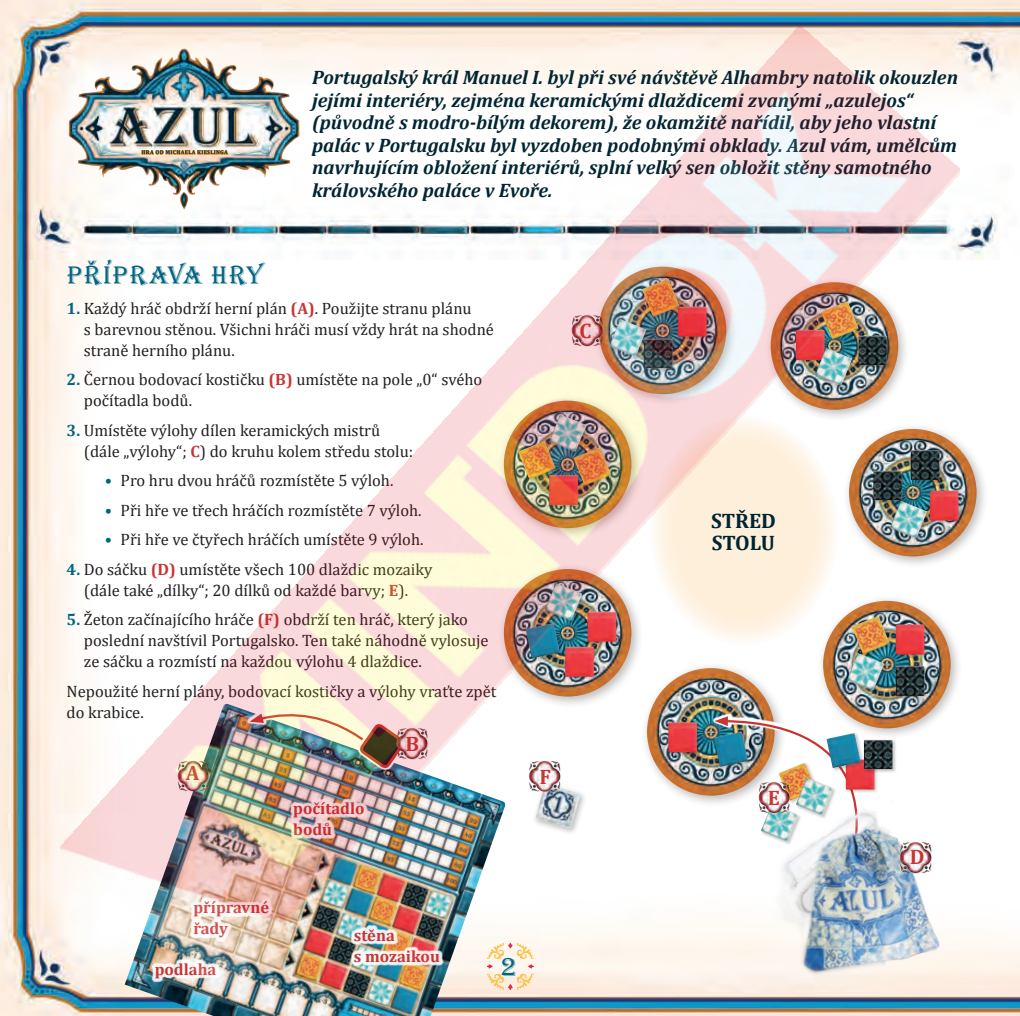
<style>
.page{position:relative;width:1020px;height:1016px;background:#fff}
.page>*{position:absolute;margin:0;border:0;box-sizing:border-box;transform-origin:0 0}
.t1{font:30.9px "Algerian cz";color:#006582}
.t2{font:30px "Algerian cz";color:#006582}
.t3{font:700 21px/22.5px "Cambria";letter-spacing:-.005em;color:#002532}
.t4{font:700 21px "Cambria";color:#c73535}
.t5{font:italic 700 19.5px/22.5px "Cambria";color:#002532}
.t6{font:16.5px/21px "Cambria";color:#231f20}
.t7{font:700 16.5px/21px "Cambria";color:#c73535}
.t8{font:700 5.55px "Cambria";letter-spacing:.06em;color:#012631}
.s1{font-weight:700;color:#006582}
.s2{font-weight:700;color:#c73535}
</style>
<div class="page">
<img style="left:0;top:0;width:1020px;height:1016px">
<div style="left:843px;top:423px;width:146px;height:146px;background:#231f20;opacity:.3"></div>
<img style="left:849px;top:429px;width:128px;height:127px;border-radius:64px">
<div style="left:817px;top:595px;width:146px;height:146px;background:#fff"></div>
<img style="left:125px;top:991px;width:381px;height:25px">
<img style="left:745px;top:991px;width:215px;height:17px">
<div style="left:929px;top:490px;width:34px;height:35px;background:#231f20;opacity:.24"></div>
<img style="left:44px;top:43px;width:16px;height:171px">
<img style="left:60px;top:25px;width:900px;height:966px">
<p class="t8" style="left:142px;top:149px;width:88px">HRA OD MICHAELA KIESLINGA</p>
<p class="t5" style="left:312px;top:66px;width:647px">Portugalský král Manuel I. byl při své návštěvě Alhambry natolik okouzlen jejími interiéry, zejména keramickými dlaždicemi zvanými „azulejos“ (původně s modro-bílým dekorem), že okamžitě nařídil, aby jeho vlastní palác v Portugalsku byl vyzdoben podobnými obklady. Azul vám, umělcům navrhujícím obložení interiérů, splní velký sen obložit stěny samotného královského paláce v Evoře.</p>
<h2 class="t2" style="left:67px;top:259px;width:199px">PŘÍPRAVA HRY</h2>
<p class="t6" style="left:84px;top:297px;width:412px;text-indent:-17px"><span class="s1">1.</span> Každý hráč obdrží herní plán <span class="s2">(A)</span>. Použijte stranu plánu<br>s barevnou stěnou. Všichni hráči musí vždy hrát na shodné straně herního plánu.</p>
<p class="t6" style="left:84px;top:369px;width:400px;text-indent:-17px"><span class="s1">2.</span> Černou bodovací kostičku <span class="s2">(B)</span> umístěte na pole „0“ svého počítadla bodů.</p>
<p class="t6" style="left:84px;top:419px;width:331px;text-indent:-17px"><span class="s1">3.</span> Umístěte výlohy dílen keramických mistrů (dále „výlohy“; <span class="s2">C</span>) do kruhu kolem středu stolu:</p>
<p class="t6" style="left:105px;top:470px;width:290px"><span class="s1">•</span> Pro hru dvou hráčů rozmístěte 5 výloh.</p>
<p class="t6" style="left:105px;top:499px;width:318px"><span class="s1">•</span> Při hře ve třech hráčích rozmístěte 7 výloh.</p>
<p class="t6" style="left:105px;top:529px;width:320px"><span class="s1">•</span> Při hře ve čtyřech hráčích umístěte 9 výloh.</p>
<p class="t6" style="left:67px;top:558px;width:367px;text-align:center"><span class="s1">4.</span> Do sáčku <span class="s2">(D)</span> umístěte všech 100 dlaždic mozaiky (dále také „dílky“; 20 dílků od každé barvy; <span class="s2">E</span>).</p>
<p class="t6" style="left:84px;top:609px;width:406px;text-indent:-17px"><span class="s1">5.</span> Žeton začínajícího hráče <span class="s2">(F)</span> obdrží ten hráč, který jako poslední navštívil Portugalsko. Ten také náhodně vylosuje ze sáčku a rozmístí na každou výlohu 4 dlaždice.</p>
<p class="t6" style="left:67px;top:680px;width:431px">Nepoužité herní plány, bodovací kostičky a výlohy vraťte zpět do krabice.</p>
<p class="t4" style="left:405px;top:729px;width:15px">B</p>
<p class="t4" style="left:186px;top:758px;width:15px">A</p>
<p class="t7" style="left:293px;top:797px;width:73px">počítadlo bodů</p>
<p class="t4" style="left:540px;top:762px;width:13px">F</p>
<p class="t7" style="left:193px;top:897px;width:77px">přípravné řady</p>
<p class="t7" style="left:155px;top:958px;width:63px">podlaha</p>
<p class="t7" style="left:354px;top:924px;width:87px">stěna<br>s mozaikou</p>
<h1 class="t1" style="left:500px;top:950px;width:19px">2</h1>
<p class="t4" style="left:579px;top:316px;width:14px">C</p>
<p class="t3" style="left:711px;top:508px;width:66px">STŘED<br>STOLU</p>
<p class="t4" style="left:768px;top:783px;width:14px">E</p>
<p class="t4" style="left:910px;top:842px;width:16px">D</p>
</div>
